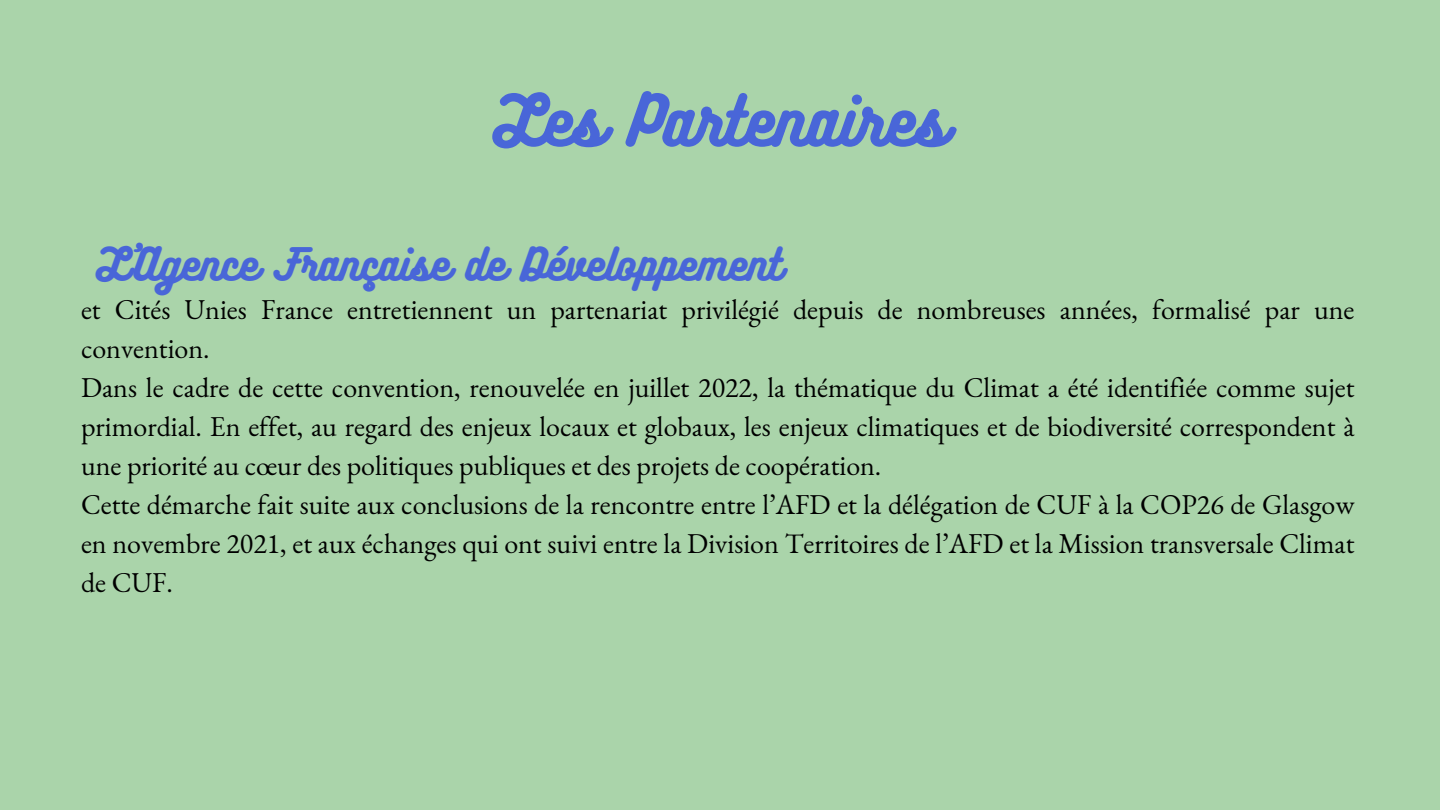
<style>
.page{position:relative;width:1440px;height:810px;background:#aad4aa}
.page>*{position:absolute;margin:0;border:0;box-sizing:border-box;transform-origin:0 0}
.t1{font:62px "Bukhari Script";color:#4966d8}
.t2{font:40px "Bukhari Script";color:#4966d8}
.t3{font:28px/39px "EB Garamond";color:#000;text-align:justify}
</style>
<div class="page">
<p class="t1" style="left:493px;top:81px;width:455px">Les Partenaires</p>
<p class="t2" style="left:96px;top:238px;width:687px">L’Agence Française de Développement</p>
<p class="t3" style="left:81px;top:289px;width:1275px">et Cités Unies France entretiennent un partenariat privilégié depuis de nombreuses années, formalisé par une convention.</p>
<p class="t3" style="left:81px;top:367px;width:1275px">Dans le cadre de cette convention, renouvelée en juillet 2022, la thématique du Climat a été identifiée comme sujet primordial. En effet, au regard des enjeux locaux et globaux, les enjeux climatiques et de biodiversité correspondent à une priorité au cœur des politiques publiques et des projets de coopération.</p>
<p class="t3" style="left:81px;top:484px;width:1275px">Cette démarche fait suite aux conclusions de la rencontre entre l’AFD et la délégation de CUF à la COP26 de Glasgow en novembre 2021, et aux échanges qui ont suivi entre la Division Territoires de l’AFD et la Mission transversale Climat de CUF.</p>
</div>
